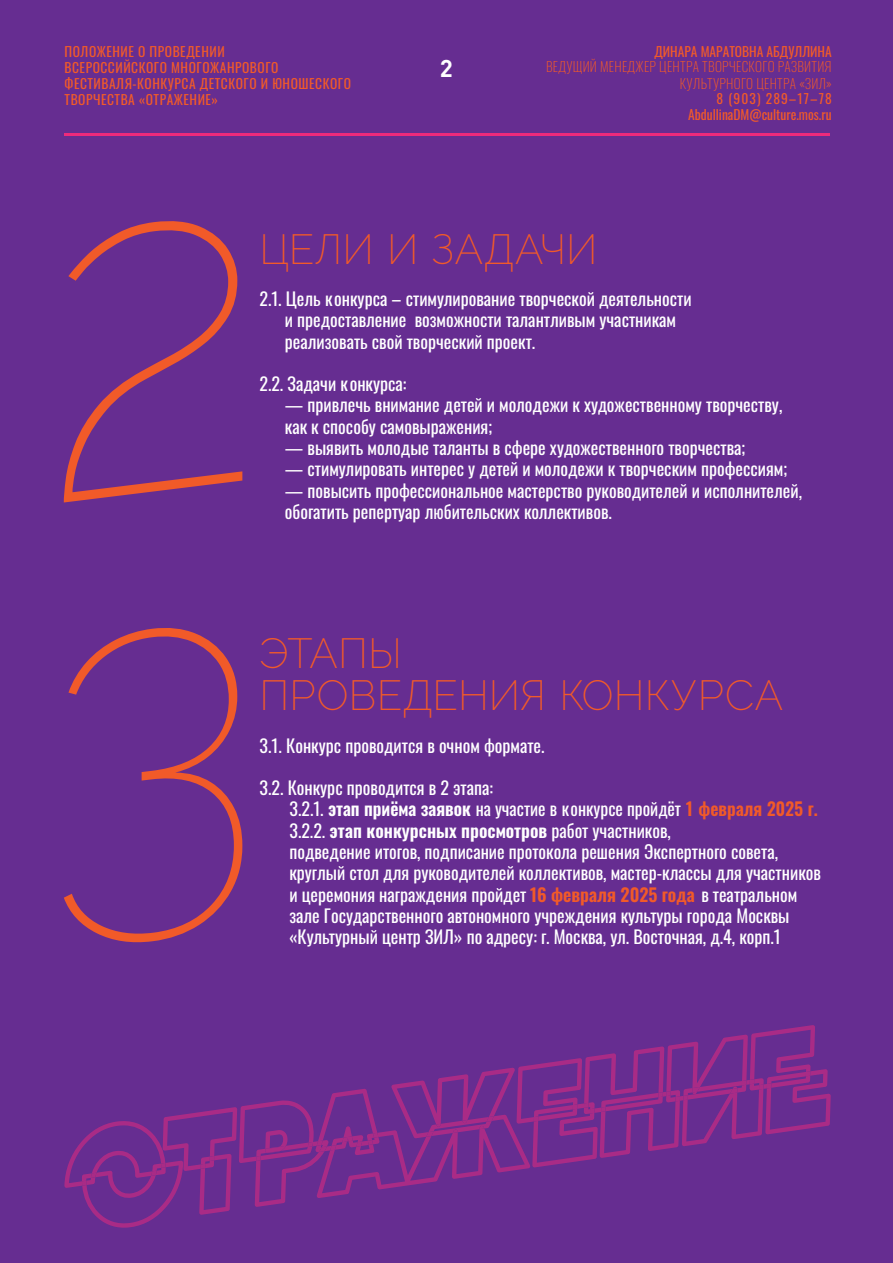
<style>
.page{position:relative;width:893px;height:1263px;background:#662d91}
.page>*{position:absolute;margin:0;border:0;box-sizing:border-box;transform-origin:0 0}
.t1{font:200 42px/42.5px "Raleway";letter-spacing:.005em;color:#f15a29}
.t2{font:700 24px "DIN Pro";color:#fff}
.t3{font:18px/21.3px "Oswald";color:#fff}
.t4{font:13.5px/16.2px "Oswald";letter-spacing:.04em;color:#f15a29}
.t5{font:200 13.5px/16.2px "Oswald";letter-spacing:.02em;color:#f15a29;text-align:right}
.t6{font:13.5px "Oswald";color:#f15a29}
.t7{font:13.5px "Oswald";letter-spacing:.08em;color:#f15a29}
.s1{font-weight:600}
.s2{font-weight:600;color:#f15a29}
</style>
<div class="page">
<hr style="left:64px;top:133px;width:765px;height:3px;background:#ee2a7b">
<svg style="left:64px;top:1025px;width:767px;height:203px"></svg>
<svg style="left:64px;top:221px;width:178px;height:281px"></svg>
<svg style="left:64px;top:628px;width:178px;height:315px"></svg>
<p class="t4" style="left:65px;top:42px;width:288px">ПОЛОЖЕНИЕ О ПРОВЕДЕНИИ<br>ВСЕРОССИЙСКОГО МНОГОЖАНРОВОГО<br>ФЕСТИВАЛЯ-КОНКУРСА ДЕТСКОГО И ЮНОШЕСКОГО<br>ТВОРЧЕСТВА «ОТРАЖЕНИЕ»</p>
<p class="t6" style="left:654px;top:39px;width:179px">ДИНАРА МАРАТОВНА АБДУЛЛИНА</p>
<p class="t5" style="left:546px;top:57px;width:287px">ВЕДУЩИЙ МЕНЕДЖЕР ЦЕНТРА ТВОРЧЕСКОГО РАЗВИТИЯ<br>КУЛЬТУРНОГО ЦЕНТРА «ЗИЛ»</p>
<p class="t6" style="left:688px;top:102px;width:145px">AbdullinaDM@culture.mos.ru</p>
<h2 class="t2" style="left:440px;top:53px;width:15px">2</h2>
<p class="t7" style="left:716px;top:86px;width:117px">8 (903) 289–17–78</p>
<h1 class="t1" style="left:259px;top:227px;width:340px">ЦЕЛИ И ЗАДАЧИ</h1>
<p class="t3" style="left:285px;top:286px;width:408px;text-indent:-26px">2.1. Цель конкурса – стимулирование творческой деятельности и предоставление возможности талантливым участникам реализовать свой творческий проект.</p>
<p class="t3" style="left:259px;top:371px;width:149px">2.2. Задачи конкурса:</p>
<p class="t3" style="left:285px;top:393px;width:499px">— привлечь внимание детей и молодежи к художественному творчеству, как к способу самовыражения;</p>
<p class="t3" style="left:285px;top:435px;width:462px">— выявить молодые таланты в сфере художественного творчества;</p>
<p class="t3" style="left:285px;top:456px;width:504px">— стимулировать интерес у детей и молодежи к творческим профессиям;</p>
<p class="t3" style="left:285px;top:478px;width:519px">— повысить профессиональное мастерство руководителей и исполнителей, обогатить репертуар любительских коллективов.</p>
<h1 class="t1" style="left:260px;top:631px;width:525px">ЭТАПЫ<br>ПРОВЕДЕНИЯ КОНКУРСА</h1>
<p class="t3" style="left:260px;top:733px;width:286px">3.1. Конкурс проводится в очном формате.</p>
<p class="t3" style="left:289px;top:775px;width:533px;text-indent:-30px">3.2. Конкурс проводится в 2 этапа:<br>3.2.1. <span class="s1">этап приёма заявок</span> на участие в конкурсе пройдёт <span class="s2">1 февраля 2025 г.<br></span>3.2.2. <span class="s1">этап конкурсных просмотров</span> работ участников,<br>подведение итогов, подписание протокола решения Экспертного совета, круглый стол для руководителей коллективов, мастер-классы для участников и церемония награждения пройдет <span class="s2">16 февраля 2025 года</span> в театральном зале Государственного автономного учреждения культуры города Москвы «Культурный центр ЗИЛ» по адресу: г. Москва, ул. Восточная, д.4, корп.1</p>
</div>
